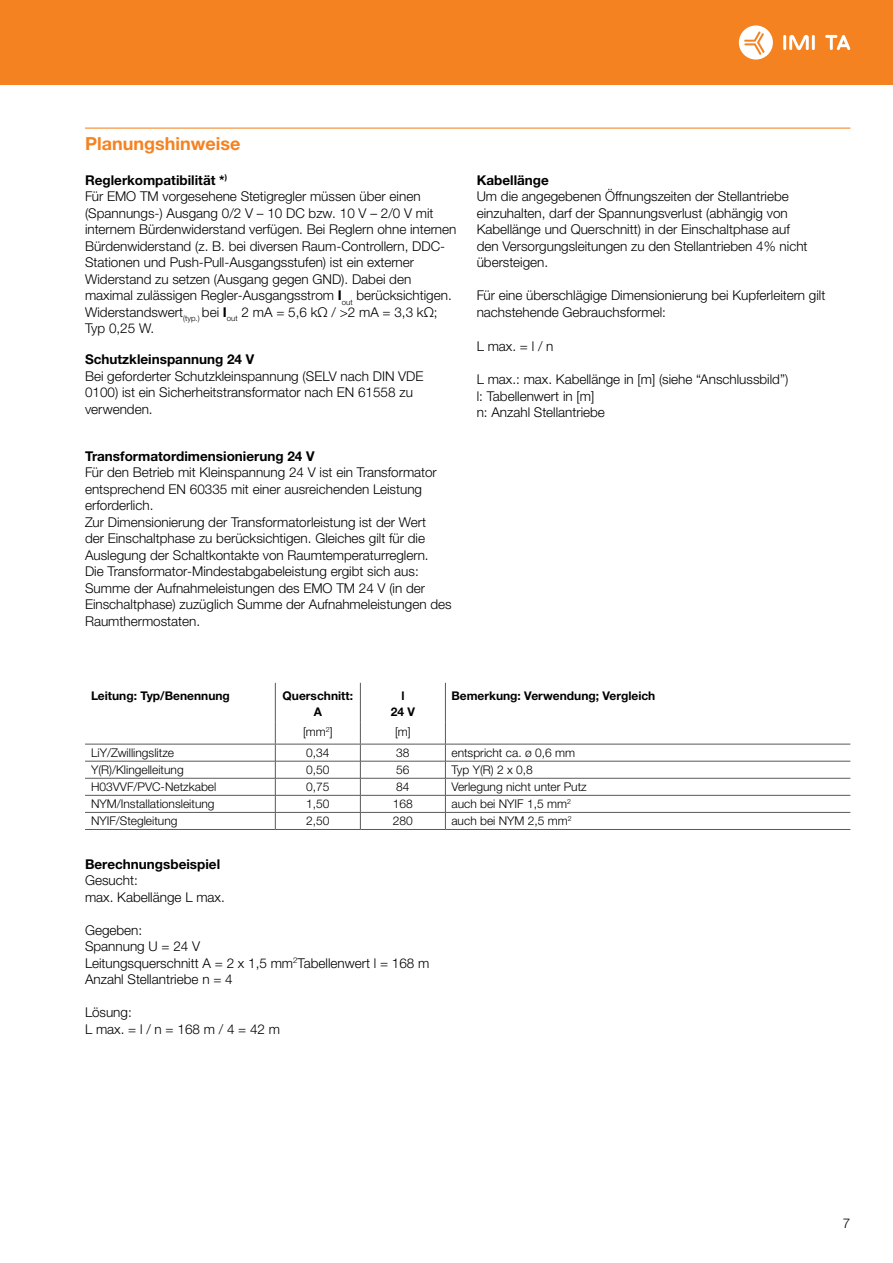
<style>
.page{position:relative;width:893px;height:1263px;background:#fff}
.page>*{position:absolute;margin:0;border:0;box-sizing:border-box;transform-origin:0 0}
.t1{font:700 18px "Helvetica Neue LTW1 G";color:#f58220}
.t2{font:300 13.5px/16.5px "Helvetica Neue LTW1 G";color:#000}
.t3{font:700 13.5px "Helvetica Neue LTW1 G";color:#000}
.t4{font:300 12px "Helvetica Neue LTW1 G";color:#000}
.t5{font:700 12px/16.5px "Helvetica Neue LTW1 G";color:#000;text-align:center}
.s1{font-weight:700}
</style>
<div class="page">
<div style="left:0;top:0;width:893px;height:85px;background:#f58220"></div>
<hr style="left:783px;top:35px;width:3px;height:15px;background:#fff">
<hr style="left:812px;top:35px;width:3px;height:15px;background:#fff">
<svg style="left:789px;top:35px;width:20px;height:15px"></svg>
<svg style="left:825px;top:35px;width:25px;height:15px"></svg>
<svg style="left:739px;top:25px;width:34px;height:35px"></svg>
<hr style="left:85px;top:128px;width:765px;height:1px;background:#f58220">
<hr style="left:85px;top:761px;width:190px;height:1px;background:#58595b">
<hr style="left:275px;top:761px;width:85px;height:1px;background:#58595b">
<hr style="left:360px;top:761px;width:85px;height:1px;background:#58595b">
<hr style="left:445px;top:761px;width:405px;height:1px;background:#58595b">
<hr style="left:85px;top:778px;width:190px;height:1px;background:#58595b">
<hr style="left:275px;top:778px;width:85px;height:1px;background:#58595b">
<hr style="left:360px;top:778px;width:85px;height:1px;background:#58595b">
<hr style="left:445px;top:778px;width:405px;height:1px;background:#58595b">
<hr style="left:85px;top:795px;width:190px;height:1px;background:#58595b">
<hr style="left:275px;top:795px;width:85px;height:1px;background:#58595b">
<hr style="left:360px;top:795px;width:85px;height:1px;background:#58595b">
<hr style="left:445px;top:795px;width:405px;height:1px;background:#58595b">
<hr style="left:85px;top:812px;width:190px;height:1px;background:#58595b">
<hr style="left:85px;top:829px;width:190px;height:1px;background:#58595b">
<hr style="left:275px;top:812px;width:85px;height:1px;background:#58595b">
<hr style="left:275px;top:829px;width:85px;height:1px;background:#58595b">
<hr style="left:360px;top:812px;width:85px;height:1px;background:#58595b">
<hr style="left:360px;top:829px;width:85px;height:1px;background:#58595b">
<hr style="left:445px;top:812px;width:405px;height:1px;background:#58595b">
<hr style="left:445px;top:829px;width:405px;height:1px;background:#58595b">
<hr style="left:275px;top:683px;width:1px;height:40px;background:#58595b">
<hr style="left:360px;top:683px;width:1px;height:40px;background:#58595b">
<hr style="left:445px;top:683px;width:1px;height:40px;background:#58595b">
<svg style="left:275px;top:723px;width:1px;height:106px"></svg>
<svg style="left:360px;top:723px;width:1px;height:106px"></svg>
<svg style="left:445px;top:723px;width:1px;height:106px"></svg>
<hr style="left:85px;top:744px;width:190px;height:1px;background:#58595b">
<hr style="left:275px;top:744px;width:85px;height:1px;background:#58595b">
<hr style="left:360px;top:744px;width:85px;height:1px;background:#58595b">
<hr style="left:445px;top:744px;width:405px;height:1px;background:#58595b">
<h1 class="t1" style="left:85px;top:132px;width:157px">Planungshinweise</h1>
<p class="t2" style="left:85px;top:172px;width:373px"><span class="s1">Reglerkompatibilität *</span><sup>)<br></sup>Fü r EMO TM vorgesehene Stetigregler müssen ü ber einen (Spannungs-) Ausgang 0/2 V – 10 DC bzw. 10 V – 2/0 V mit internem Bü rdenwiderstand verfügen. Bei Reglern ohne internen Bü rdenwiderstand (z. B. bei diversen Raum-Controllern, DDC-Stationen und Push-Pull-Ausgangsstufen) ist ein externer Widerstand zu setzen (Ausgang gegen GND). Dabei den maximal zulässigen Regler-Ausgangsstrom <span class="s1">I</span><sub>out</sub> berücksichtigen.<br>Widerstandswert<sub>(typ.)</sub> bei <span class="s1">I</span><sub>out</sub> 2 mA = 5,6 kΩ / &gt;2 mA = 3,3 kΩ; Typ 0,25 W.</p>
<p class="t3" style="left:85px;top:351px;width:171px">Schutzkleinspannung 24 V</p>
<p class="t2" style="left:85px;top:368px;width:340px">Bei geforderter Schutzkleinspannung (SELV nach DIN VDE<br>0100) ist ein Sicherheitstransformator nach EN 61558 zu verwenden.</p>
<p class="t3" style="left:85px;top:448px;width:231px">Transformatordimensionierung 24 V</p>
<p class="t2" style="left:85px;top:464px;width:368px">Für den Betrieb mit Kleinspannung 24 V ist ein Transformator entsprechend EN 60335 mit einer ausreichenden Leistung erforderlich.<br>Zur Dimensionierung der Transformatorleistung ist der Wert<br>der Einschaltphase zu berücksichtigen. Gleiches gilt für die Auslegung der Schaltkontakte von Raumtemperaturreglern.<br>Die Transformator-Mindestabgabeleistung ergibt sich aus:<br>Summe der Aufnahmeleistungen des EMO TM 24 V (in der Einschaltphase) zuzüglich Summe der Aufnahmeleistungen des Raumthermostaten.</p>
<p class="t3" style="left:477px;top:172px;width:74px">Kabellänge</p>
<p class="t2" style="left:477px;top:188px;width:332px">Um die angegebenen Öffnungszeiten der Stellantriebe einzuhalten, darf der Spannungsverlust (abhängig von Kabellänge und Querschnitt) in der Einschaltphase auf den Versorgungsleitungen zu den Stellantrieben 4% nicht übersteigen.</p>
<p class="t2" style="left:477px;top:287px;width:350px">Für eine überschlägige Dimensionierung bei Kupferleitern gilt nachstehende Gebrauchsformel:</p>
<p class="t2" style="left:477px;top:338px;width:78px">L max. = l / n</p>
<p class="t2" style="left:477px;top:371px;width:313px">L max.: max. Kabellänge in [m] (siehe “Anschlussbild”) l: Tabellenwert in [m]<br>n: Anzahl Stellantriebe</p>
<p class="t5" style="left:91px;top:687px;width:140px">Leitung: Typ/Benennung</p>
<p class="t5" style="left:283px;top:687px;width:72px">Querschnitt:<br>A</p>
<p class="t5" style="left:391px;top:687px;width:26px">l<br>24 V</p>
<p class="t5" style="left:451px;top:687px;width:205px">Bemerkung: Verwendung; Vergleich</p>
<p class="t4" style="left:303px;top:724px;width:31px">[mm<sup>2</sup>]</p>
<p class="t4" style="left:395px;top:724px;width:17px">[m]</p>
<p class="t4" style="left:91px;top:745px;width:84px">LiY/Zwillingslitze</p>
<p class="t4" style="left:306px;top:745px;width:25px">0,34</p>
<p class="t4" style="left:396px;top:745px;width:15px">38</p>
<p class="t4" style="left:451px;top:745px;width:125px">entspricht ca. ø 0,6 mm</p>
<p class="t4" style="left:91px;top:762px;width:94px">Y(R)/Klingelleitung</p>
<p class="t4" style="left:306px;top:762px;width:25px">0,50</p>
<p class="t4" style="left:396px;top:762px;width:15px">56</p>
<p class="t4" style="left:451px;top:762px;width:83px">Typ Y(R) 2 x 0,8</p>
<p class="t4" style="left:91px;top:779px;width:127px">H03VVF/PVC-Netzkabel</p>
<p class="t4" style="left:306px;top:779px;width:25px">0,75</p>
<p class="t4" style="left:396px;top:779px;width:15px">84</p>
<p class="t4" style="left:451px;top:779px;width:137px">Verlegung nicht unter Putz</p>
<p class="t4" style="left:91px;top:796px;width:125px">NYM/Installationsleitung</p>
<p class="t4" style="left:306px;top:796px;width:25px">1,50</p>
<p class="t4" style="left:393px;top:796px;width:22px">168</p>
<p class="t4" style="left:451px;top:796px;width:121px">auch bei NYIF 1,5 mm<sup>2</sup></p>
<p class="t4" style="left:91px;top:814px;width:88px">NYIF/Stegleitung</p>
<p class="t4" style="left:306px;top:814px;width:25px">2,50</p>
<p class="t4" style="left:393px;top:814px;width:22px">280</p>
<p class="t4" style="left:451px;top:814px;width:122px">auch bei NYM 2,5 mm<sup>2</sup></p>
<p class="t3" style="left:85px;top:856px;width:137px">Berechnungsbeispiel</p>
<p class="t2" style="left:85px;top:872px;width:141px">Gesucht:<br>max. Kabellänge L max.</p>
<p class="t2" style="left:85px;top:922px;width:346px">Gegeben:<br>Spannung U = 24 V<br>Leitungsquerschnitt A = 2 x 1,5 mm<sup>2</sup>Tabellenwert l = 168 m<br>Anzahl Stellantriebe n = 4</p>
<p class="t2" style="left:85px;top:1004px;width:197px">Lösung:<br>L max. = l / n = 168 m / 4 = 42 m</p>
<p class="t2" style="left:843px;top:1215px;width:9px">7</p>
</div>
